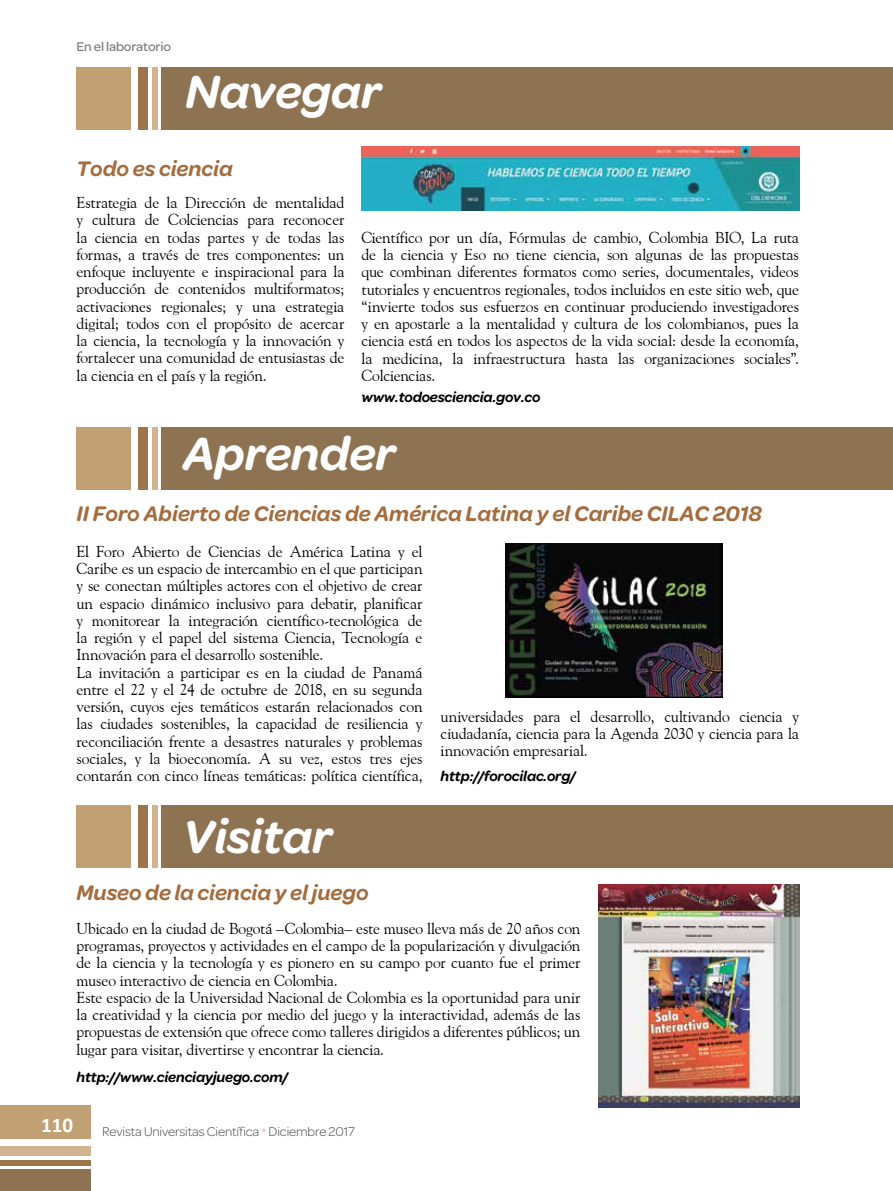
<style>
.page{position:relative;width:893px;height:1191px;background:#fff}
.page>*{position:absolute;margin:0;border:0;box-sizing:border-box;transform-origin:0 0}
.t1{font:italic 600 49.5px "Omnes";letter-spacing:-.005em;color:#fff}
.t2{font:italic 600 22.5px "Omnes";color:#a46d3f}
.t3{font:700 21px "Calibri";color:#fff}
.t4{font:15.75px/17.2px "Goudy Old Style BT";letter-spacing:-.015em;color:#000;text-align:justify}
.t5{font:italic 600 15px "Omnes";letter-spacing:-.01em;color:#000}
.t6{font:300 13.5px "Omnes";letter-spacing:-.01em;color:#464646}
.t7{font:500 13.5px "Omnes";letter-spacing:-.01em;color:#7c7c7c}
.s1{font-family:"Omnes";font-weight:600;font-style:italic;font-size:15px}
.s2{color:#ea928d}
</style>
<div class="page">
<div style="left:0;top:1146px;width:91px;height:10px;background:#d1b48f"></div>
<div style="left:0;top:1169px;width:91px;height:22px;background:#8d7352"></div>
<div style="left:0;top:1160px;width:91px;height:5px;background:#9d754a"></div>
<div style="left:0;top:1105px;width:91px;height:34px;background:#c1a074"></div>
<div style="left:139px;top:427px;width:9px;height:62px;background:#9d754a"></div>
<div style="left:162px;top:427px;width:731px;height:62px;background:#8d7352"></div>
<div style="left:152px;top:427px;width:6px;height:62px;background:#d1b48f"></div>
<div style="left:77px;top:427px;width:54px;height:62px;background:#c1a074"></div>
<div style="left:139px;top:805px;width:9px;height:63px;background:#9d754a"></div>
<div style="left:162px;top:805px;width:731px;height:63px;background:#8d7352"></div>
<div style="left:152px;top:805px;width:6px;height:63px;background:#d1b48f"></div>
<div style="left:77px;top:805px;width:54px;height:63px;background:#c1a074"></div>
<div style="left:139px;top:67px;width:9px;height:63px;background:#9d754a"></div>
<div style="left:162px;top:67px;width:731px;height:63px;background:#8d7352"></div>
<div style="left:152px;top:67px;width:6px;height:63px;background:#d1b48f"></div>
<div style="left:77px;top:67px;width:54px;height:63px;background:#c1a074"></div>
<img style="left:361px;top:146px;width:438px;height:64px">
<img style="left:598px;top:884px;width:201px;height:223px">
<img style="left:505px;top:544px;width:217px;height:153px">
<p class="t7" style="left:77px;top:39px;width:96px">En el laboratorio</p>
<h1 class="t1" style="left:186px;top:63px;width:197px">Navegar</h1>
<h2 class="t2" style="left:77px;top:155px;width:158px">Todo es ciencia</h2>
<p class="t4" style="left:77px;top:194px;width:269px">Estrategia de la Dirección de mentalidad y cultura de Colciencias para reconocer la ciencia en todas partes y de todas las formas, a través de tres componentes: un enfoque incluyente e inspiracional para la producción de contenidos multiformatos; activaciones regionales; y una estrategia digital; todos con el propósito de acercar la ciencia, la tecnología y la innovación y fortalecer una comunidad de entusiastas de la ciencia en el país y la región.</p>
<p class="t4" style="left:361px;top:228px;width:439px">Científico por un día, Fórmulas de cambio, Colombia BIO, La ruta de la ciencia y Eso no tiene ciencia, son algunas de las propuestas que combinan diferentes formatos como series, documentales, videos tutoriales y encuentros regionales, todos incluidos en este sitio web, que “invierte todos sus esfuerzos en continuar produciendo investigadores y en apostarle a la mentalidad y cultura de los colombianos, pues la ciencia está en todos los aspectos de la vida social: desde la economía, la medicina, la infraestructura hasta las organizaciones sociales”.<br>Colciencias.</p>
<p class="t5" style="left:361px;top:389px;width:180px">www.todoesciencia.gov.co</p>
<h1 class="t1" style="left:183px;top:425px;width:215px">Aprender</h1>
<h2 class="t2" style="left:77px;top:501px;width:687px">II Foro Abierto de Ciencias de América Latina y el Caribe CILAC 2018</h2>
<p class="t4" style="left:77px;top:542px;width:501px;text-align:left">El Foro Abierto de Ciencias de América Latina y el<br>Caribe es un espacio de intercambio en el que participan<br>y se conectan múltiples actores con el objetivo de crear<br>un espacio dinámico inclusivo para debatir, planificar<br>y monitorear la integración científico-tecnológica de<br>la región y el papel del sistema Ciencia, Tecnología e<br>Innovación para el desarrollo sostenible.<br>La invitación a participar es en la ciudad de Panamá<br>entre el 22 y el 24 de octubre de 2018, en su segunda<br>versión, cuyos ejes temáticos estarán relacionados con<br>las ciudades sostenibles, la capacidad de resiliencia y<br>reconciliación frente a desastres naturales y problemas<br>sociales, y la bioeconomía. A su vez, estos tres ejes<br>contarán con cinco líneas temáticas: política científica, <span class="s1">http://forocilac.org/</span></p>
<p class="t4" style="left:441px;top:707px;width:360px">universidades para el desarrollo, cultivando ciencia y ciudadanía, ciencia para la Agenda 2030 y ciencia para la innovación empresarial.</p>
<h1 class="t1" style="left:183px;top:808px;width:151px">Visitar</h1>
<h2 class="t2" style="left:77px;top:879px;width:294px">Museo de la ciencia y el juego</h2>
<p class="t4" style="left:77px;top:919px;width:505px;text-align:left">Ubicado en la ciudad de Bogotá –Colombia– este museo lleva más de 20 años con programas, proyectos y actividades en el campo de la popularización y divulgación de la ciencia y la tecnología y es pionero en su campo por cuanto fue el primer museo interactivo de ciencia en Colombia.<br>Este espacio de la Universidad Nacional de Colombia es la oportunidad para unir la creatividad y la ciencia por medio del juego y la interactividad, además de las propuestas de extensión que ofrece como talleres dirigidos a diferentes públicos; un lugar para visitar, divertirse y encontrar la ciencia.</p>
<p class="t5" style="left:77px;top:1068px;width:213px">http://www.cienciayjuego.com/</p>
<h3 class="t3" style="left:41px;top:1111px;width:33px">110</h3>
<p class="t6" style="left:102px;top:1123px;width:254px">Revista Universitas Científica <span class="s2">*</span> Diciembre 2017</p>
</div>
